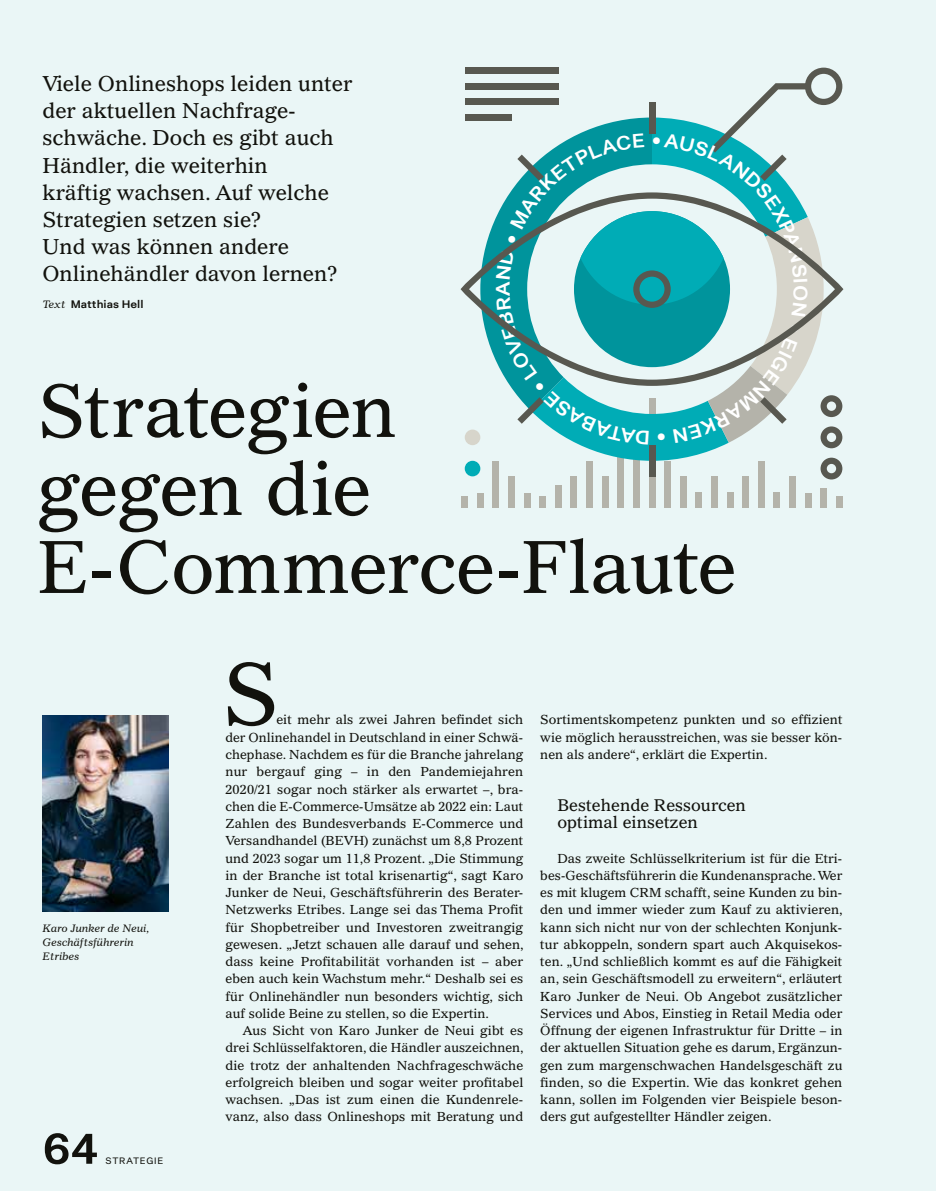
<style>
.page{position:relative;width:936px;height:1191px;background:#fff}
.page>*{position:absolute;margin:0;border:0;box-sizing:border-box;transform-origin:0 0}
.t1{font:85.5px "Gazette LT Std";color:#12120d}
.t2{font:73.05px/78px "Gazette LT Std";letter-spacing:-.01em;color:#12120d}
.t3{font:700 60px "Thonglor";color:#12120d}
.t4{font:700 27px "Thonglor";color:#fff}
.t5{font:21px/27px "Gazette LT Std";color:#12120d}
.t6{font:16.5px/17.2px "Gazette LT Std";color:#12120d}
.t7{font:700 15px "Thonglor";color:#12120d}
.t8{font:12.75px/17.2px "Gazette LT Std";color:#12120d;text-align:justify}
.t9{font:12.75px "Thonglor";letter-spacing:.055em;color:#12120d}
.t10{font:italic 10.5px/14.2px "Gazette LT Std";color:#12120d}
.s1{font-family:"Gazette LT Std";font-weight:400;font-style:italic;font-size:10.5px}
</style>
<div class="page">
<div style="left:0;top:0;width:935px;height:1191px;background:#eaf6f6"></div>
<img style="left:43px;top:715px;width:125px;height:196px">
<div style="left:555px;top:485px;width:6px;height:22px;background:#b4b3aa"></div>
<div style="left:524px;top:493px;width:6px;height:14px;background:#b4b3aa"></div>
<div style="left:508px;top:476px;width:6px;height:31px;background:#b4b3aa"></div>
<div style="left:571px;top:476px;width:6px;height:31px;background:#b4b3aa"></div>
<div style="left:586px;top:461px;width:6px;height:46px;background:#b4b3aa"></div>
<div style="left:602px;top:476px;width:6px;height:31px;background:#b4b3aa"></div>
<div style="left:617px;top:445px;width:7px;height:62px;background:#b4b3aa"></div>
<div style="left:633px;top:429px;width:6px;height:78px;background:#b4b3aa"></div>
<div style="left:648px;top:398px;width:7px;height:109px;background:#b4b3aa"></div>
<div style="left:664px;top:461px;width:6px;height:46px;background:#b4b3aa"></div>
<div style="left:680px;top:476px;width:6px;height:31px;background:#b4b3aa"></div>
<div style="left:695px;top:492px;width:7px;height:15px;background:#b4b3aa"></div>
<div style="left:711px;top:476px;width:6px;height:31px;background:#b4b3aa"></div>
<div style="left:726px;top:492px;width:7px;height:15px;background:#b4b3aa"></div>
<div style="left:742px;top:476px;width:6px;height:31px;background:#b4b3aa"></div>
<div style="left:758px;top:461px;width:6px;height:46px;background:#b4b3aa"></div>
<div style="left:773px;top:492px;width:6px;height:15px;background:#b4b3aa"></div>
<div style="left:789px;top:476px;width:6px;height:31px;background:#b4b3aa"></div>
<div style="left:539px;top:496px;width:7px;height:11px;background:#b4b3aa"></div>
<div style="left:477px;top:493px;width:6px;height:14px;background:#b4b3aa"></div>
<div style="left:493px;top:461px;width:6px;height:46px;background:#b4b3aa"></div>
<div style="left:461px;top:496px;width:7px;height:11px;background:#b4b3aa"></div>
<div style="left:804px;top:493px;width:7px;height:14px;background:#b4b3aa"></div>
<div style="left:820px;top:488px;width:6px;height:19px;background:#b4b3aa"></div>
<div style="left:836px;top:496px;width:6px;height:11px;background:#b4b3aa"></div>
<div style="left:464px;top:68px;width:94px;height:6px;background:#585850"></div>
<div style="left:464px;top:83px;width:94px;height:6px;background:#585850"></div>
<div style="left:464px;top:99px;width:94px;height:6px;background:#585850"></div>
<div style="left:464px;top:114px;width:47px;height:7px;background:#585850"></div>
<div style="left:464px;top:461px;width:16px;height:15px;background:#00acb6;border-radius:50%"></div>
<div style="left:464px;top:429px;width:16px;height:16px;background:#d7d5cb;border-radius:50%"></div>
<svg style="left:460px;top:217px;width:383px;height:144px"></svg>
<svg style="left:496px;top:68px;width:346px;height:411px"></svg>
<h3 class="t5" style="left:43px;top:70px;width:311px">Viele Onlineshops leiden unter der aktuellen Nachfrage&shy;schwäche. Doch es gibt auch<br>Händler, die weiterhin<br>kräftig wachsen. Auf welche<br>Strategien setzen sie?<br>Und was können andere<br>Onlinehändler davon lernen?</h3>
<p class="t7" style="left:43px;top:295px;width:102px"><span class="s1">Text</span> Matthias Hell</p>
<h3 class="t4" style="left:487px;top:296px;width:16px;rotate:-90deg">A</h3>
<h2 class="t2" style="left:37px;top:371px;width:701px">Strategien<br>gegen die<br>E-Commerce-Flaute</h2>
<p class="t10" style="left:43px;top:921px;width:108px">Karo Junker de Neui,<br>Geschäftsführerin<br>Etribes</p>
<h3 class="t3" style="left:43px;top:1114px;width:58px">64</h3>
<p class="t9" style="left:106px;top:1153px;width:59px">STRATEGIE</p>
<h1 class="t1" style="left:222px;top:640px;width:59px">S</h1>
<p class="t8" style="left:225px;top:711px;width:300px;text-indent:51px">eit mehr als zwei Jahren befindet sich der Onlinehandel in Deutschland in einer Schwä&shy;chephase. Nachdem es für die Branche jahrelang nur bergauf ging – in den Pandemiejahren 2020/21 sogar noch stärker als erwartet –, bra&shy;chen die E-Commerce-Umsätze ab 2022 ein: Laut Zahlen des Bundesverbands E-Commerce und Versandhandel (BEVH) zunächst um 8,8 Prozent und 2023 sogar um 11,8 Prozent. „Die Stimmung in der Branche ist total krisenartig“, sagt Karo Junker de Neui, Geschäftsführerin des Berater-Netzwerks Etribes. Lange sei das Thema Profit für Shopbetreiber und Investoren zweitrangig gewesen. „Jetzt schauen alle darauf und sehen, dass keine Profitabilität vorhanden ist – aber eben auch kein Wachstum mehr.“ Deshalb sei es für Onlinehändler nun besonders wichtig, sich auf solide Beine zu stellen, so die Expertin.</p>
<p class="t8" style="left:225px;top:1021px;width:300px;text-indent:17px">Aus Sicht von Karo Junker de Neui gibt es drei Schlüsselfaktoren, die Händler auszeichnen, die trotz der anhaltenden Nachfrageschwäche erfolgreich bleiben und sogar weiter profitabel wachsen. „Das ist zum einen die Kundenrele&shy;vanz, also dass Onlineshops mit Beratung und</p>
<p class="t8" style="left:540px;top:711px;width:304px">Sortimentskompetenz punkten und so effizient wie möglich herausstreichen, was sie besser kön&shy;nen als andere“, erklärt die Expertin.</p>
<p class="t6" style="left:557px;top:796px;width:190px">Bestehende Ressourcen optimal einsetzen</p>
<p class="t8" style="left:540px;top:849px;width:304px;text-indent:17px">Das zweite Schlüsselkriterium ist für die Etri&shy;bes-Geschäftsführerin die Kundenansprache. Wer es mit klugem CRM schafft, seine Kunden zu bin&shy;den und immer wieder zum Kauf zu aktivieren, kann sich nicht nur von der schlechten Konjunk&shy;tur abkoppeln, sondern spart auch Akquisekos&shy;ten. „Und schließlich kommt es auf die Fähigkeit an, sein Geschäftsmodell zu erweitern“, erläutert Karo Junker de Neui. Ob Angebot zusätzlicher Services und Abos, Einstieg in Retail Media oder Öffnung der eigenen Infrastruktur für Dritte – in der aktuellen Situation gehe es darum, Ergänzun&shy;gen zum margenschwachen Handelsgeschäft zu finden, so die Expertin. Wie das konkret gehen kann, sollen im Folgenden vier Beispiele beson&shy;ders gut aufgestellter Händler zeigen.</p>
</div>
